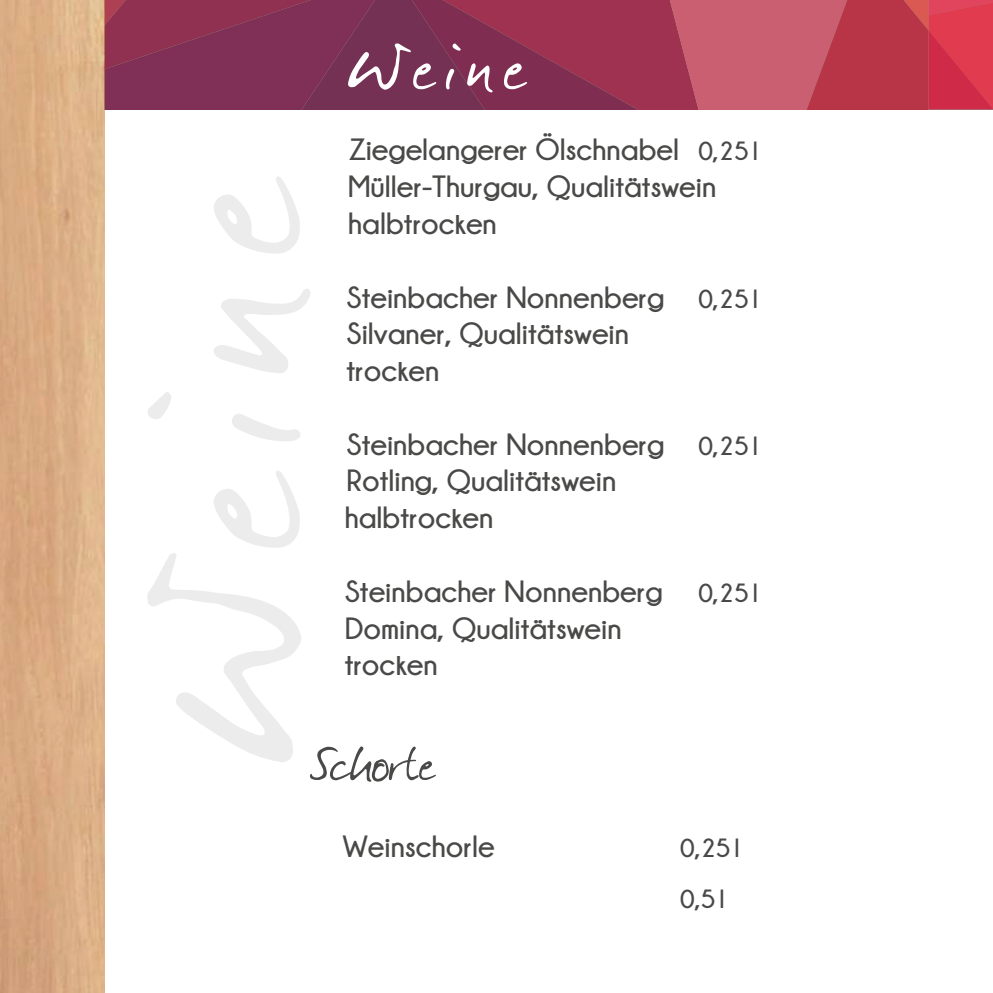
<style>
.page{position:relative;width:993px;height:993px;background:#fff}
.page>*{position:absolute;margin:0;border:0;box-sizing:border-box;transform-origin:0 0}
.t1{font:84px "Darkwoman";letter-spacing:.14em;color:#fff}
.t2{font:61.25px "Darkwoman";color:#494948}
.t3{font:700 30.62px/36.8px "Champagne&Limousines";color:#494948}
.t4{font:700 26.25px/51.3px "Champagne&Limousines";color:#494948}
.s1{font-size:26.25px}
</style>
<div class="page">
<svg style="left:393px;top:0;width:147px;height:109px;background:#802f52"></svg>
<svg style="left:104px;top:0;width:289px;height:109px;background:#823054"></svg>
<svg style="left:540px;top:0;width:452px;height:109px;background:#b84158"></svg>
<h1 class="t1" style="left:348px;top:11px;width:178px">Weine</h1>
<p class="t3" style="left:348px;top:131px;width:411px">Ziegelangerer Ölschnabel <span class="s1">0,25 l<br></span>Müller-Thurgau, Qualitätswein halbtrocken</p>
<p class="t3" style="left:346px;top:278px;width:412px">Steinbacher Nonnenberg <span class="s1">0,25 l<br></span>Silvaner, Qualitätswein<br>trocken</p>
<p class="t3" style="left:344px;top:425px;width:414px">Steinbacher Nonnenberg <span class="s1">0,25 l<br></span>Rotling, Qualitätswein halbtrocken</p>
<p class="t3" style="left:344px;top:572px;width:414px">Steinbacher Nonnenberg <span class="s1">0,25 l<br></span>Domina, Qualitätswein<br>trocken</p>
<h2 class="t2" style="left:309px;top:723px;width:126px">Schorle</h2>
<p class="t3" style="left:343px;top:827px;width:153px">Weinschorle</p>
<p class="t4" style="left:680px;top:821px;width:61px">0,25 l<br>0,5 l</p>
</div>
